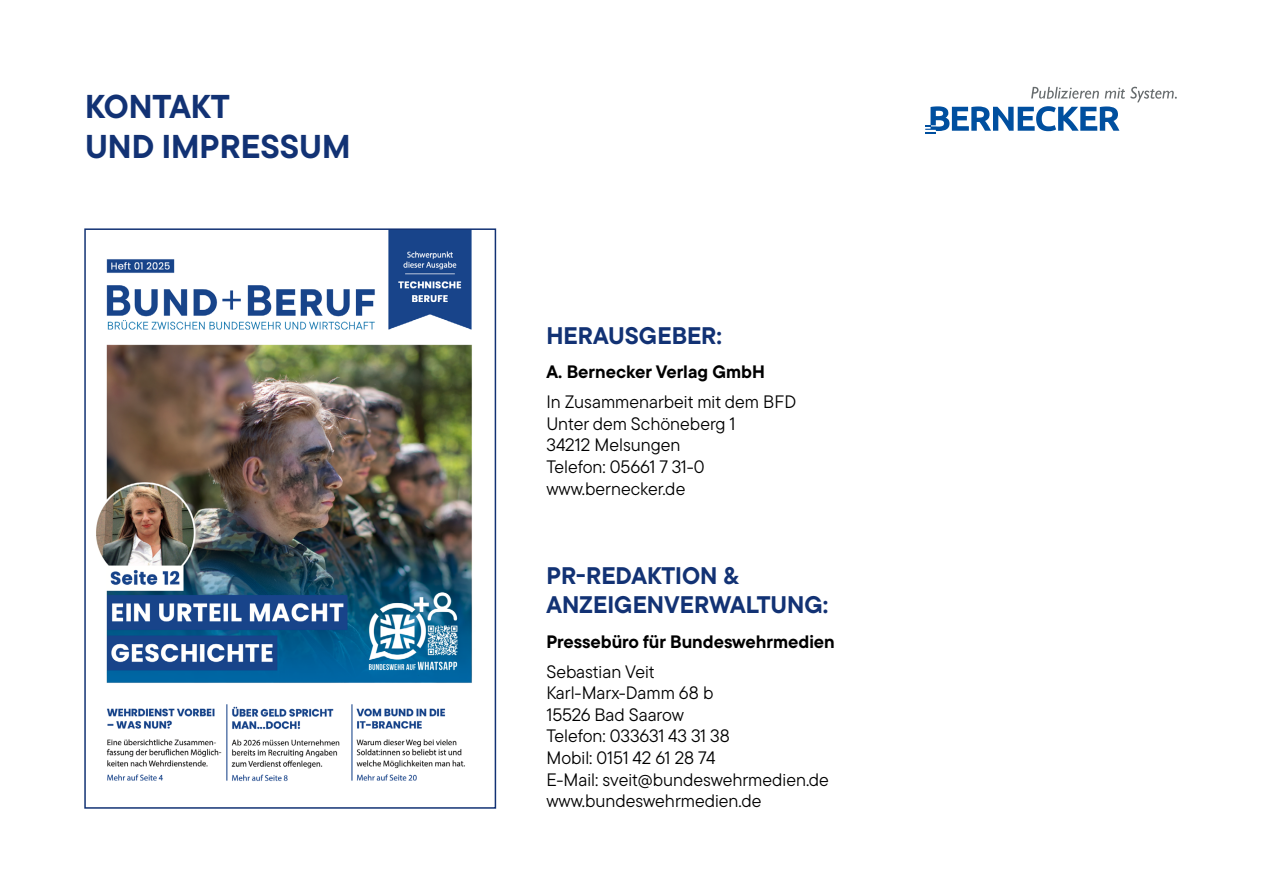
<style>
.page{position:relative;width:1263px;height:893px;background:#fff}
.page>*{position:absolute;margin:0;border:0;box-sizing:border-box;transform-origin:0 0}
.t1{font:700 33px/39.6px "TT Commons Pro";color:#123274}
.t2{font:700 24px/28.8px "TT Commons Pro";color:#123274}
.t3{font:18px/21.6px "TT Commons Pro";color:#000}
.t4{font:700 18px "TT Commons Pro";color:#000}
</style>
<div class="page">
<svg style="left:925px;top:87px;width:252px;height:46px"></svg>
<img style="left:96px;top:231px;width:376px;height:551px">
<div style="left:84px;top:228px;width:412px;height:581px;border:2px solid #123274"></div>
<h1 class="t1" style="left:85px;top:86px;width:267px">KONTAKT<br>UND IMPRESSUM</h1>
<h2 class="t2" style="left:546px;top:321px;width:177px">HERAUSGEBER:</h2>
<p class="t4" style="left:546px;top:358px;width:220px">A. Bernecker Verlag GmbH</p>
<p class="t3" style="left:546px;top:391px;width:251px">In Zusammenarbeit mit dem BFD<br>Unter dem Schöneberg 1<br>34212 Melsungen<br>Telefon: 05661 7 31-0 www.bernecker.de</p>
<h2 class="t2" style="left:546px;top:561px;width:283px">PR-REDAKTION &amp;<br>ANZEIGENVERWALTUNG:</h2>
<p class="t4" style="left:546px;top:627px;width:290px">Pressebüro für Bundeswehrmedien</p>
<p class="t3" style="left:546px;top:660px;width:284px">Sebastian Veit<br>Karl-Marx-Damm 68 b<br>15526 Bad Saarow<br>Telefon: 033631 43 31 38<br>Mobil: 0151 42 61 28 74<br>E-Mail: sveit@bundeswehrmedien.de www.bundeswehrmedien.de</p>
</div>
